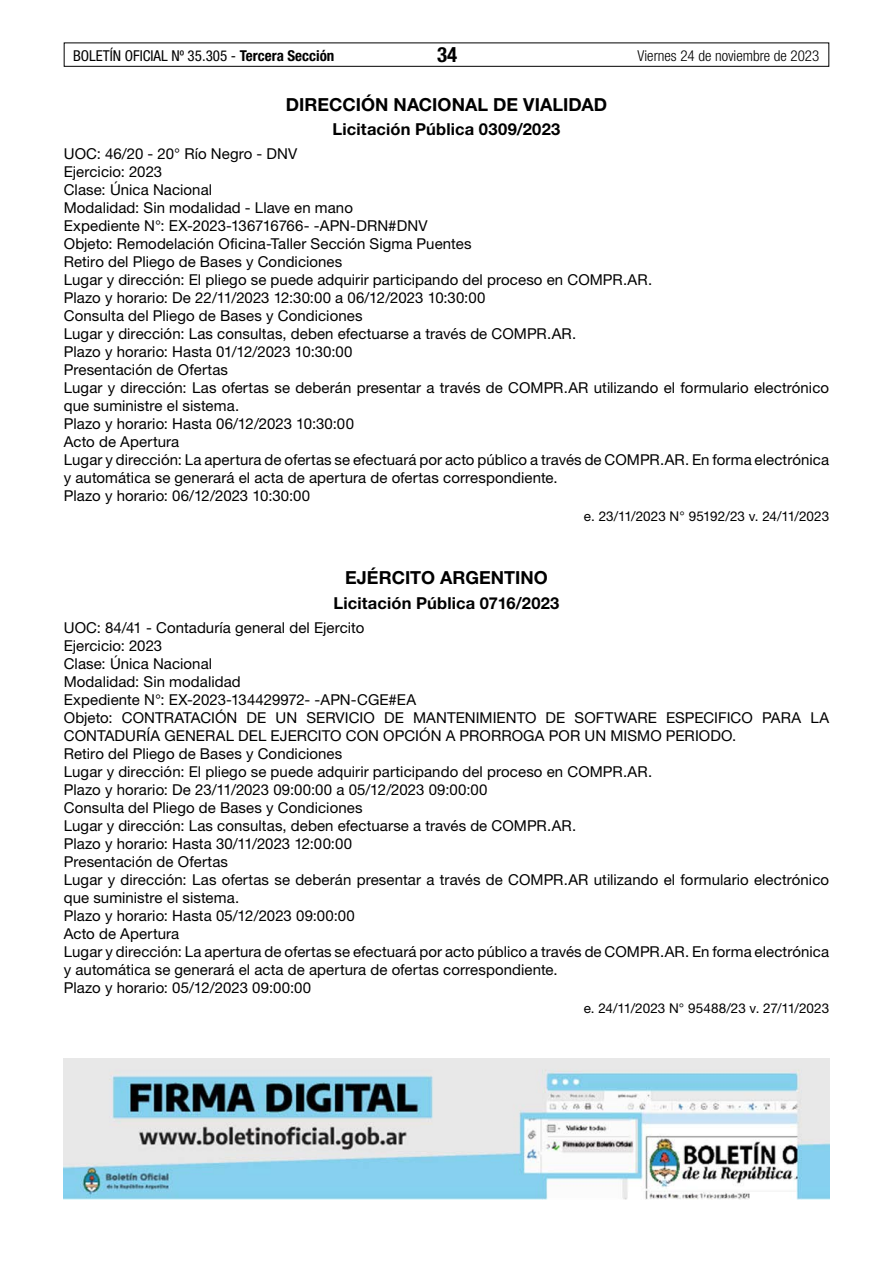
<style>
.page{position:relative;width:893px;height:1263px;background:#fff}
.page>*{position:absolute;margin:0;border:0;box-sizing:border-box;transform-origin:0 0}
.t1{font:700 condensed 21px "Helvetica Neue LT Std";color:#000}
.t2{font:700 18px "Helvetica Neue LT Std";letter-spacing:.005em;color:#000}
.t3{font:700 16.5px "Helvetica Neue LT Std";letter-spacing:.01em;color:#000}
.t4{font:15px/18px "Helvetica Neue LT Std";letter-spacing:.005em;color:#000}
.t5{font:condensed 15px "Helvetica Neue LT Std";color:#000}
.t6{font:300 condensed 15px "Helvetica Neue LT Std";color:#000}
.t7{font:13.5px "Helvetica Neue LT Std";letter-spacing:-.005em;color:#000}
.s1{font-weight:700}
</style>
<div class="page">
<div style="left:64px;top:43px;width:765px;height:24px;border:1px solid #000"></div>
<img style="left:64px;top:1059px;width:765px;height:140px">
<p class="t5" style="left:73px;top:47px;width:263px">BOLETÍN OFICIAL Nº 35.305 - <span class="s1">Tercera Sección</span></p>
<h1 class="t1" style="left:437px;top:42px;width:22px">34</h1>
<p class="t6" style="left:638px;top:47px;width:183px">Viernes 24 de noviembre de 2023</p>
<p class="t2" style="left:286px;top:93px;width:323px">DIRECCIÓN NACIONAL DE VIALIDAD</p>
<p class="t3" style="left:333px;top:119px;width:229px">Licitación Pública 0309/2023</p>
<p class="t4" style="left:64px;top:145px;width:767px">UOC: 46/20 - 20° Río Negro - DNV<br>Ejercicio: 2023<br>Clase: Única Nacional<br>Modalidad: Sin modalidad - Llave en mano<br>Expediente N°: EX-2023-136716766- -APN-DRN#DNV<br>Objeto: Remodelación Oficina-Taller Sección Sigma Puentes<br>Retiro del Pliego de Bases y Condiciones<br>Lugar y dirección: El pliego se puede adquirir participando del proceso en COMPR.AR.<br>Plazo y horario: De 22/11/2023 12:30:00 a 06/12/2023 10:30:00<br>Consulta del Pliego de Bases y Condiciones<br>Lugar y dirección: Las consultas, deben efectuarse a través de COMPR.AR.<br>Plazo y horario: Hasta 01/12/2023 10:30:00<br>Presentación de Ofertas<br>Lugar y dirección: Las ofertas se deberán presentar a través de COMPR.AR utilizando el formulario electrónico que suministre el sistema.<br>Plazo y horario: Hasta 06/12/2023 10:30:00<br>Acto de Apertura<br>Lugar y dirección: La apertura de ofertas se efectuará por acto público a través de COMPR.AR. En forma electrónica y automática se generará el acta de apertura de ofertas correspondiente.<br>Plazo y horario: 06/12/2023 10:30:00</p>
<p class="t7" style="left:584px;top:508px;width:247px">e. 23/11/2023 N° 95192/23 v. 24/11/2023</p>
<p class="t2" style="left:345px;top:567px;width:204px">EJÉRCITO ARGENTINO</p>
<p class="t3" style="left:334px;top:593px;width:227px">Licitación Pública 0716/2023</p>
<p class="t4" style="left:64px;top:619px;width:767px">UOC: 84/41 - Contaduría general del Ejercito<br>Ejercicio: 2023<br>Clase: Única Nacional<br>Modalidad: Sin modalidad<br>Expediente N°: EX-2023-134429972- -APN-CGE#EA<br>Objeto: CONTRATACIÓN DE UN SERVICIO DE MANTENIMIENTO DE SOFTWARE ESPECIFICO PARA LA CONTADURÍA GENERAL DEL EJERCITO CON OPCIÓN A PRORROGA POR UN MISMO PERIODO.<br>Retiro del Pliego de Bases y Condiciones<br>Lugar y dirección: El pliego se puede adquirir participando del proceso en COMPR.AR.<br>Plazo y horario: De 23/11/2023 09:00:00 a 05/12/2023 09:00:00<br>Consulta del Pliego de Bases y Condiciones<br>Lugar y dirección: Las consultas, deben efectuarse a través de COMPR.AR.<br>Plazo y horario: Hasta 30/11/2023 12:00:00<br>Presentación de Ofertas<br>Lugar y dirección: Las ofertas se deberán presentar a través de COMPR.AR utilizando el formulario electrónico que suministre el sistema.<br>Plazo y horario: Hasta 05/12/2023 09:00:00<br>Acto de Apertura<br>Lugar y dirección: La apertura de ofertas se efectuará por acto público a través de COMPR.AR. En forma electrónica y automática se generará el acta de apertura de ofertas correspondiente.<br>Plazo y horario: 05/12/2023 09:00:00</p>
<p class="t7" style="left:584px;top:1000px;width:247px">e. 24/11/2023 N° 95488/23 v. 27/11/2023</p>
</div>
